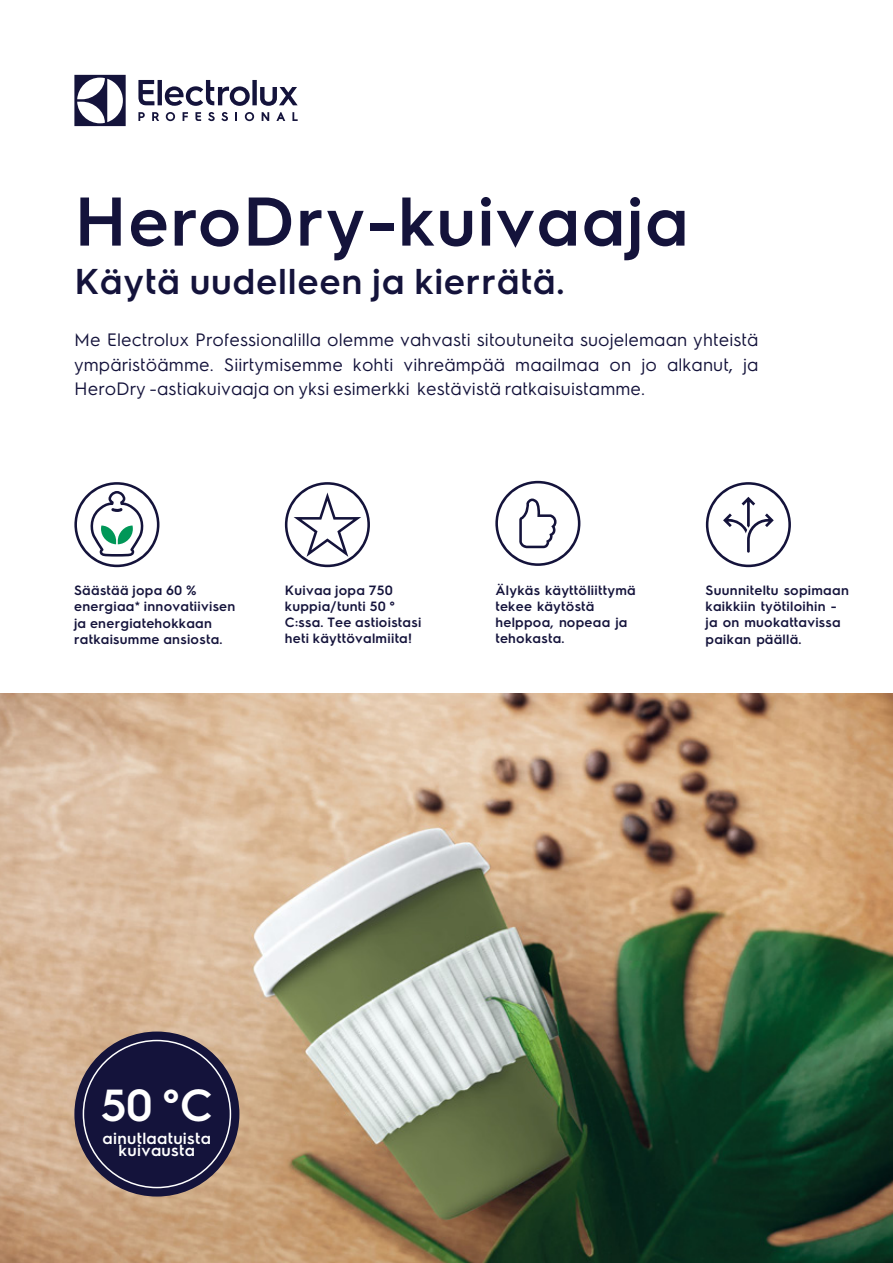
<style>
.page{position:relative;width:893px;height:1263px;background:#fff}
.page>*{position:absolute;margin:0;border:0;box-sizing:border-box;transform-origin:0 0}
.t1{font:600 69px "Electrolux Sans";letter-spacing:.02em;color:#14133b}
.t2{font:600 45px "Electrolux Sans";color:#fff}
.t3{font:600 36px "Electrolux Sans";letter-spacing:.02em;color:#14133b}
.t4{font:18px/24.6px "Electrolux Sans";color:#14133b;text-align:justify}
.t5{font:600 16.2px/12.3px "Electrolux Sans";letter-spacing:.02em;color:#fff;text-align:center}
.t6{font:600 13.5px/16.2px "Electrolux Sans";letter-spacing:.02em;color:#14133b}
</style>
<div class="page">
<img style="left:0;top:693px;width:893px;height:570px">
<svg style="left:74px;top:75px;width:52px;height:51px"></svg>
<svg style="left:138px;top:80px;width:160px;height:26px"></svg>
<svg style="left:292px;top:112px;width:6px;height:9px"></svg>
<svg style="left:245px;top:112px;width:9px;height:9px"></svg>
<svg style="left:235px;top:112px;width:2px;height:9px"></svg>
<svg style="left:221px;top:112px;width:7px;height:9px"></svg>
<svg style="left:208px;top:112px;width:7px;height:9px"></svg>
<svg style="left:195px;top:112px;width:6px;height:9px"></svg>
<svg style="left:183px;top:112px;width:5px;height:9px"></svg>
<svg style="left:166px;top:112px;width:9px;height:9px"></svg>
<svg style="left:152px;top:112px;width:7px;height:9px"></svg>
<svg style="left:138px;top:112px;width:7px;height:9px"></svg>
<svg style="left:276px;top:112px;width:9px;height:9px"></svg>
<svg style="left:262px;top:112px;width:7px;height:9px"></svg>
<div style="left:74px;top:1031px;width:165px;height:165px;background:#14133b;border-radius:50%"></div>
<svg style="left:74px;top:482px;width:85px;height:85px"></svg>
<svg style="left:285px;top:482px;width:85px;height:85px"></svg>
<svg style="left:495px;top:481px;width:85px;height:85px"></svg>
<svg style="left:706px;top:482px;width:85px;height:85px"></svg>
<h1 class="t1" style="left:74px;top:173px;width:616px">HeroDry-kuivaaja</h1>
<h3 class="t3" style="left:74px;top:257px;width:491px">Käytä uudelleen ja kierrätä.</h3>
<h3 class="t4" style="left:74px;top:326px;width:686px">Me Electrolux Professionalilla olemme vahvasti sitoutuneita suojelemaan yhteistä ympäristöämme. Siirtymisemme kohti vihreämpää maailmaa on jo alkanut, ja HeroDry -astiakuivaaja on yksi esimerkki kestävistä ratkaisuistamme.</h3>
<p class="t6" style="left:74px;top:581px;width:163px">Säästää jopa 60 % energiaa* innovatiivisen ja energiatehokkaan ratkaisumme ansiosta.</p>
<p class="t6" style="left:285px;top:581px;width:138px">Kuivaa jopa 750 kuppia/tunti 50 °<br>C:ssa. Tee astioistasi heti käyttövalmiita!</p>
<p class="t6" style="left:495px;top:581px;width:142px">Älykäs käyttöliittymä tekee käytöstä helppoa, nopeaa ja tehokasta.</p>
<p class="t6" style="left:706px;top:581px;width:145px">Suunniteltu sopimaan kaikkiin työtiloihin - ja on muokattavissa paikan päällä.</p>
<h2 class="t2" style="left:101px;top:1073px;width:113px">50 °C</h2>
<p class="t5" style="left:103px;top:1131px;width:110px">ainutlaatuista kuivausta</p>
</div>
